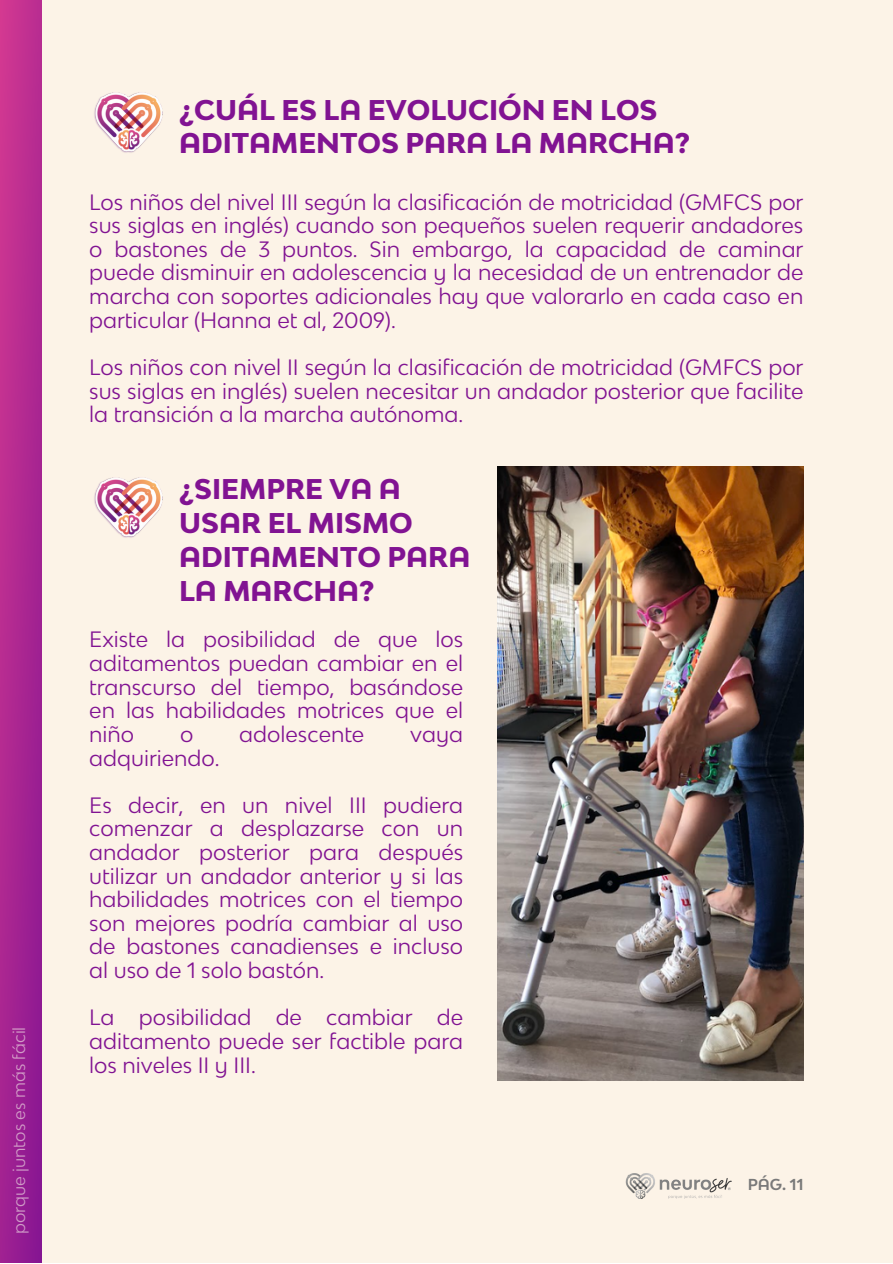
<style>
.page{position:relative;width:893px;height:1264px;background:#fff}
.page>*{position:absolute;margin:0;border:0;box-sizing:border-box;transform-origin:0 0}
.t1{font:800 27px/33.8px "Bw Modelica SS01";color:#811392}
.t2{font:21px/23.5px "Bw Modelica SS01";color:#811392;text-align:justify}
.t3{font:16.35px "Bw Modelica SS01";color:#faf8ee}
.t4{font:700 15px "Bw Modelica SS01";color:#797979}
</style>
<div class="page">
<div style="left:0;top:0;width:892px;height:1262px;background:#fcf3e7"></div>
<div style="left:0;top:0;width:42px;height:1262px;background:linear-gradient(to bottom,#c63391,#921b92)"></div>
<img style="left:94px;top:92px;width:69px;height:61px">
<img style="left:497px;top:466px;width:306px;height:614px">
<img style="left:94px;top:477px;width:69px;height:61px">
<img style="left:625px;top:1173px;width:107px;height:26px">
<p class="t3" style="left:13px;top:1234px;width:209px;rotate:-90deg">porque juntos es más fácil</p>
<p class="t1" style="left:179px;top:92px;width:512px">¿CUÁL ES LA EVOLUCIÓN EN LOS<br>ADITAMENTOS PARA LA MARCHA?</p>
<p class="t2" style="left:89px;top:192px;width:715px">Los niños del nivel III según la clasificación de motricidad (GMFCS por sus siglas en inglés) cuando son pequeños suelen requerir andadores o bastones de 3 puntos. Sin embargo, la capacidad de caminar puede disminuir en adolescencia y la necesidad de un entrenador de marcha con soportes adicionales hay que valorarlo en cada caso en particular (Hanna et al, 2009).</p>
<p class="t2" style="left:89px;top:357px;width:715px">Los niños con nivel II según la clasificación de motricidad (GMFCS por sus siglas en inglés) suelen necesitar un andador posterior que facilite la transición a la marcha autónoma.</p>
<p class="t1" style="left:179px;top:472px;width:293px">¿SIEMPRE VA A<br>USAR EL MISMO<br>ADITAMENTO PARA<br>LA MARCHA?</p>
<p class="t2" style="left:89px;top:630px;width:375px">Existe la posibilidad de que los aditamentos puedan cambiar en el transcurso del tiempo, basándose en las habilidades motrices que el niño</p>
<p class="t2" style="left:180px;top:724px;width:15px">o</p>
<p class="t2" style="left:239px;top:724px;width:127px">adolescente</p>
<p class="t2" style="left:410px;top:724px;width:54px">vaya</p>
<p class="t2" style="left:89px;top:748px;width:132px">adquiriendo.</p>
<p class="t2" style="left:89px;top:795px;width:375px">Es decir, en un nivel III pudiera comenzar a desplazarse con un andador posterior para después utilizar un andador anterior y si las habilidades motrices con el tiempo son mejores podría cambiar al uso de bastones canadienses e incluso al uso de 1 solo bastón.</p>
<p class="t2" style="left:89px;top:1007px;width:375px">La posibilidad de cambiar de aditamento puede ser factible para los niveles II y III.</p>
<p class="t4" style="left:747px;top:1175px;width:57px">PÁG. 11</p>
</div>
